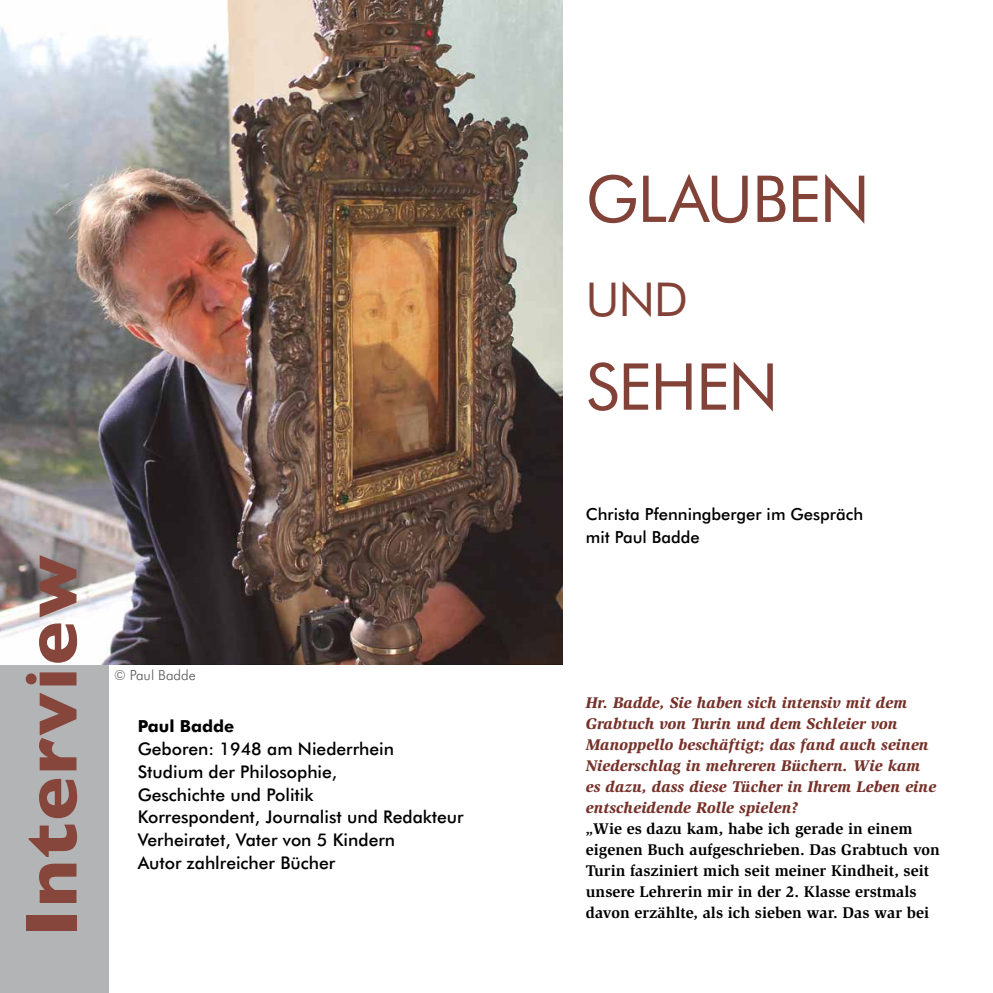
<style>
.page{position:relative;width:993px;height:993px;background:#fff}
.page>*{position:absolute;margin:0;border:0;box-sizing:border-box;transform-origin:0 0}
.t1{font:700 74.02px "Gill Sans";letter-spacing:.03em;color:#86463b}
.t2{font:64.58px "Futura BT";letter-spacing:-.015em;color:#834238}
.t3{font:46.55px "Futura BT";color:#834238}
.t4{font:500 17.5px/22.8px "Futura BT";color:#000}
.t5{font:500 16.62px/23.4px "Futura BT";color:#000}
.t6{font:700 16.62px "Futura BT";color:#000}
.t7{font:italic 900 15.92px/21px "Slimbach Std";color:#76322a}
.t8{font:700 15.92px/21px "Slimbach Std";color:#000}
.t9{font:300 14px "Futura BT";color:#565655}
</style>
<div class="page">
<div style="left:0;top:1px;width:108px;height:991px;background:#b3b4b5"></div>
<img style="left:0;top:0;width:562px;height:664px">
<h1 class="t1" style="left:-7px;top:936px;width:384px;rotate:-90deg">Interview</h1>
<p class="t9" style="left:114px;top:666px;width:83px">© Paul Badde</p>
<p class="t6" style="left:138px;top:716px;width:98px">Paul Badde</p>
<p class="t4" style="left:138px;top:737px;width:327px">Geboren: 1948 am Niederrhein<br>Studium der Philosophie,<br>Geschichte und Politik<br>Korrespondent, Journalist und Redakteur<br>Verheiratet, Vater von 5 Kindern<br>Autor zahlreicher Bücher</p>
<h2 class="t2" style="left:585px;top:160px;width:285px">GLAUBEN</h2>
<h3 class="t3" style="left:585px;top:271px;width:104px">UND</h3>
<h2 class="t2" style="left:585px;top:347px;width:194px">SEHEN</h2>
<p class="t5" style="left:585px;top:502px;width:279px">Christa Pfenningberger im Gespräch mit Paul Badde</p>
<p class="t7" style="left:585px;top:692px;width:352px">Hr. Badde, Sie haben sich intensiv mit dem Grabtuch von Turin und dem Schleier von Manoppello beschäftigt; das fand auch seinen Niederschlag in mehreren Büchern. Wie kam es dazu, dass diese Tücher in Ihrem Leben eine entscheidende Rolle spielen?</p>
<p class="t8" style="left:585px;top:818px;width:355px">„Wie es dazu kam, habe ich gerade in einem eigenen Buch aufgeschrieben. Das Grabtuch von Turin fasziniert mich seit meiner Kindheit, seit unsere Lehrerin mir in der 2. Klasse erstmals davon erzählte, als ich sieben war. Das war bei</p>
</div>
